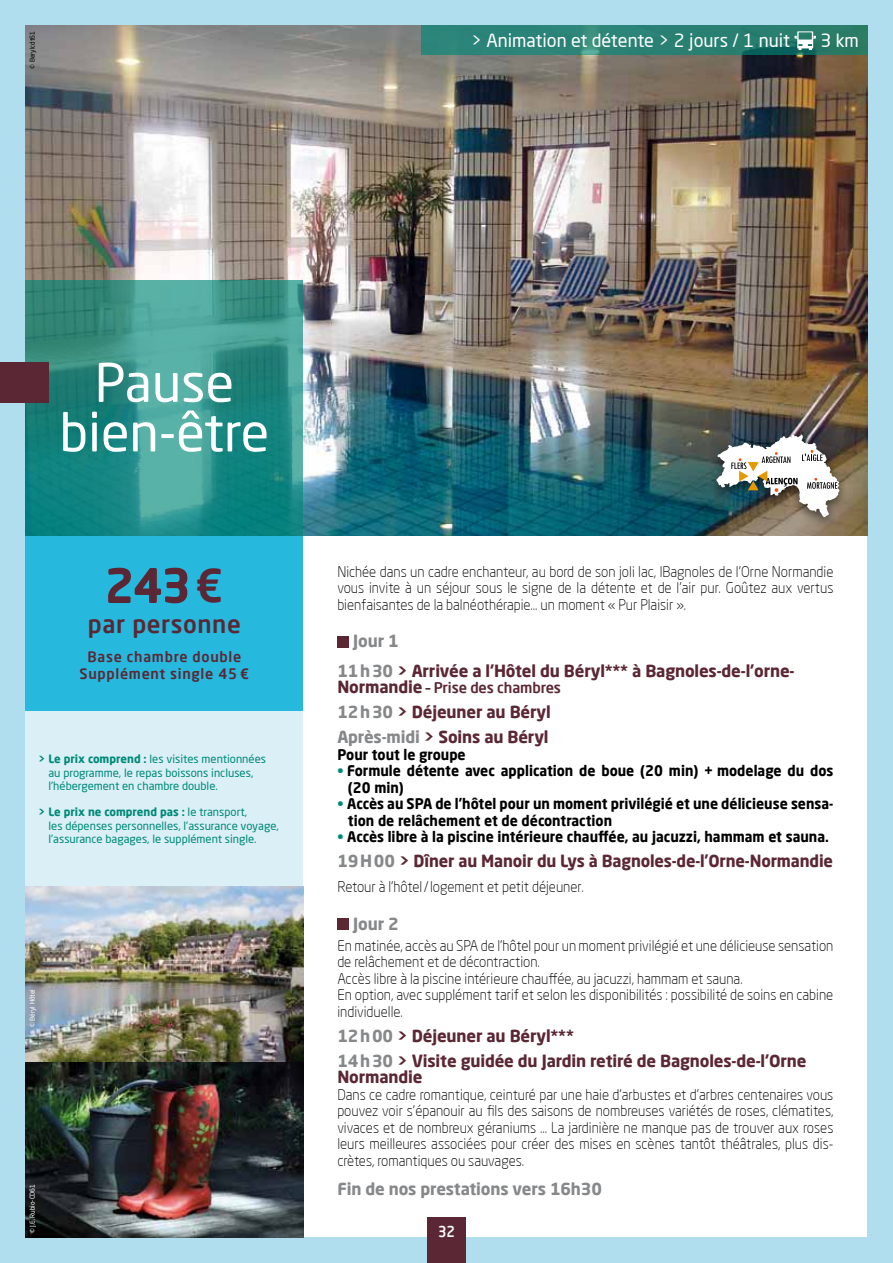
<style>
.page{position:relative;width:893px;height:1263px;background:#b1deef}
.page>*{position:absolute;margin:0;border:0;box-sizing:border-box;transform-origin:0 0}
.t1{font:52.5px/49.5px "Neo Sans Pro";color:#fff;text-align:center}
.t2{font:500 45px "Neo Sans Pro";color:#5b2734}
.t3{font:500 24px "Neo Sans Pro";letter-spacing:.025em;color:#5b2734}
.t4{font:18px "Neo Sans Pro";color:#fff}
.t5{font:700 16.5px/25px "Neo Sans Pro";letter-spacing:-.01em;color:#5b2734}
.t6{font:700 16.5px "Neo Sans Pro";letter-spacing:-.01em;color:#87888a}
.t7{font:500 15px "Neo Sans Pro";color:#fff;scale:.9 1}
.t8{font:300 14.55px/16.5px "Neo Sans Pro";color:#000;text-align:justify;scale:.95 1}
.t9{font:700 14.55px/16.5px "Neo Sans Pro";color:#000;scale:.95 1}
.t10{font:500 14.55px "Neo Sans Pro";letter-spacing:-.01em;color:#5b2734}
.t11{font:500 14.25px/17.1px "Neo Sans Pro";letter-spacing:.05em;color:#5b2734;text-align:center}
.t12{font:11.25px/13.5px "Neo Sans Pro";color:#008978}
.t13{font:6.75px "Neo Sans Pro";letter-spacing:-.005em;color:#fff;scale:.95 1}
.t14{font:6.75px "Neo Sans Pro";color:#000;scale:.95 1}
.s1{font-weight:700}
.s2{color:#87888a}
.s3{font-weight:700;font-size:16.5px}
.s4{color:#008978}
</style>
<div class="page">
<div style="left:26px;top:26px;width:841px;height:1211px;background:#fff"></div>
<img style="left:26px;top:26px;width:841px;height:510px">
<svg style="left:421px;top:26px;width:446px;height:29px;background:#298072"></svg>
<svg style="left:794px;top:31px;width:22px;height:19px"></svg>
<svg style="left:26px;top:281px;width:277px;height:255px;background:#2f9189"></svg>
<div style="left:337px;top:635px;width:12px;height:12px;background:#5b2734"></div>
<div style="left:337px;top:918px;width:12px;height:12px;background:#5b2734"></div>
<div style="left:427px;top:1217px;width:39px;height:46px;background:#5b2734"></div>
<div style="left:26px;top:536px;width:277px;height:175px;background:#26b9dd"></div>
<svg style="left:108px;top:567px;width:80px;height:37px"></svg>
<div style="left:26px;top:711px;width:277px;height:176px;background:#dbeff7"></div>
<div style="left:0;top:362px;width:49px;height:40px;background:#5b2734"></div>
<img style="left:26px;top:887px;width:277px;height:175px">
<img style="left:26px;top:1062px;width:277px;height:175px">
<div style="left:708px;top:431px;width:140px;height:99px;background:#000;opacity:.55"></div>
<img style="left:716px;top:434px;width:123px;height:83px">
<p class="t14" style="left:28px;top:69px;width:41px;rotate:-90deg">© Berylcdt61</p>
<p class="t4" style="left:471px;top:29px;width:321px">&gt; Animation et détente &gt; 2 jours / 1 nuit</p>
<p class="t4" style="left:820px;top:29px;width:40px">3 km</p>
<h1 class="t1" style="left:60px;top:357px;width:211px">Pause bien-être</h1>
<h2 class="t2" style="left:105px;top:557px;width:120px">243€</h2>
<h3 class="t3" style="left:88px;top:609px;width:154px">par personne</h3>
<p class="t11" style="left:80px;top:648px;width:171px">Base chambre double<br>Supplément single 45 €</p>
<p class="t12" style="left:48px;top:752px;width:219px;text-indent:-10px"><span class="s1">&gt; Le prix comprend :</span> les visites mentionnées au programme, le repas boissons incluses, l’hébergement en chambre double.</p>
<p class="t12" style="left:48px;top:805px;width:232px;text-indent:-10px"><span class="s1">&gt; Le prix ne comprend pas :</span> le transport,<br>les dépenses personnelles, l’assurance voyage, l’assurance bagages, le supplément single.</p>
<p class="t13" style="left:28px;top:1027px;width:41px;rotate:-90deg">© Béryl Hôtel</p>
<p class="t13" style="left:28px;top:1233px;width:53px;rotate:-90deg">© J.E. Rubio-CD61</p>
<p class="t8" style="left:337px;top:563px;width:524px">Nichée dans un cadre enchanteur, au bord de son joli lac, lBagnoles de l’Orne Normandie vous invite à un séjour sous le signe de la détente et de l’air pur. Goûtez aux vertus bienfaisantes de la balnéothérapie… un moment « Pur Plaisir ».</p>
<p class="t5" style="left:337px;top:626px;width:459px;line-height:29.2px;text-indent:16px"><span class="s2">Jour 1<br>11h30</span> &gt; Arrivée a l’Hôtel du Béryl*** à Bagnoles-de-l’orne-</p>
<p class="t10" style="left:337px;top:679px;width:225px"><span class="s3">Normandie</span> – Prise des chambres</p>
<p class="t5" style="left:337px;top:699px;width:215px"><span class="s2">12h30</span> &gt; Déjeuner au Béryl<br><span class="s2">Après-midi</span> &gt; Soins au Béryl</p>
<p class="t9" style="left:337px;top:746px;width:137px">Pour tout le groupe</p>
<p class="t9" style="left:348px;top:762px;width:512px;text-indent:-11px"><span class="s4">•</span> Formule détente avec application de boue (20 min) + modelage du dos (20 min)</p>
<p class="t9" style="left:348px;top:795px;width:512px;text-indent:-11px"><span class="s4">•</span> Accès au SPA de l’hôtel pour un moment privilégié et une délicieuse sensa&shy;tion de relâchement et de décontraction</p>
<p class="t9" style="left:337px;top:828px;width:519px"><span class="s4">•</span> Accès libre à la piscine intérieure chauffée, au jacuzzi, hammam et sauna.</p>
<p class="t5" style="left:337px;top:848px;width:497px"><span class="s2">19H00</span> &gt; Dîner au Manoir du Lys à Bagnoles-de-l’Orne-Normandie</p>
<p class="t8" style="left:337px;top:878px;width:261px">Retour à l’hôtel/logement et petit déjeuner.</p>
<p class="t6" style="left:353px;top:913px;width:47px">Jour 2</p>
<p class="t8" style="left:337px;top:937px;width:524px;text-align:left">En matinée, accès au SPA de l’hôtel pour un moment privilégié et une délicieuse sensation de relâchement et de décontraction.<br>Accès libre à la piscine intérieure chauffée, au jacuzzi, hammam et sauna.<br>En option, avec supplément tarif et selon les disponibilités : possibilité de soins en cabine individuelle.</p>
<p class="t5" style="left:337px;top:1023px;width:471px"><span class="s2">12h00</span> &gt; Déjeuner au Béryl***<br><span class="s2">14h30</span> &gt; Visite guidée du Jardin retiré de Bagnoles-de-l’Orne</p>
<p class="t5" style="left:337px;top:1064px;width:87px">Normandie</p>
<p class="t8" style="left:337px;top:1086px;width:524px">Dans ce cadre romantique, ceinturé par une haie d’arbustes et d’arbres centenaires vous pouvez voir s’épanouir au fils des saisons de nombreuses variétés de roses, clématites, vivaces et de nombreux géraniums … La jardinière ne manque pas de trouver aux roses leurs meilleures associées pour créer des mises en scènes tantôt théâtrales, plus dis&shy;crètes, romantiques ou sauvages.</p>
<p class="t6" style="left:337px;top:1178px;width:266px">Fin de nos prestations vers 16h30</p>
<p class="t7" style="left:438px;top:1222px;width:20px">32</p>
</div>
